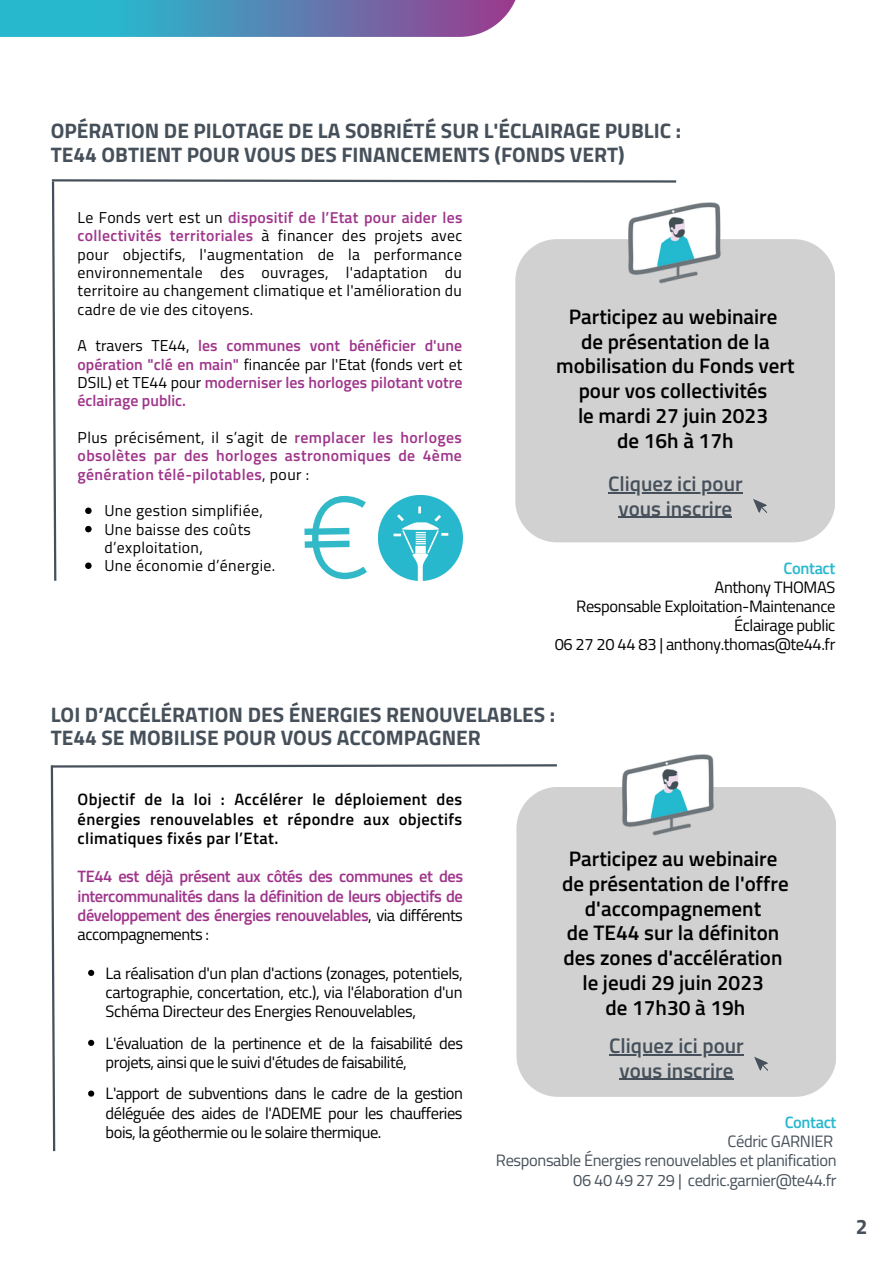
<style>
.page{position:relative;width:893px;height:1264px;background:#fff}
.page>*{position:absolute;margin:0;border:0;box-sizing:border-box;transform-origin:0 0}
.t1{font:600 21px/24.8px "Titillium Web";color:#000;text-align:center}
.t2{font:700 21px "Titillium Web";color:#46505a}
.t3{font:600 21px/24.8px "Titillium Web";color:#46505a;text-align:center}
.t4{font:16.5px/19.2px "Titillium Web";letter-spacing:-.025em;color:#000;text-align:justify}
.t5{font:600 16.5px/19.2px "Titillium Web";letter-spacing:-.03em;color:#9f358b;text-align:justify}
.t6{font:600 16.5px/19.2px "Titillium Web";letter-spacing:.025em;color:#000;text-align:justify}
.t7{font:16.5px "Titillium Web";letter-spacing:-.025em;color:#46505a}
.t8{font:600 16.5px "Titillium Web";letter-spacing:-.025em;color:#28b8ce}
.t9{font:15.75px/18.3px "Titillium Web";letter-spacing:.025em;color:#000;text-align:justify}
.t10{font:600 15.75px/18.3px "Titillium Web";letter-spacing:.01em;color:#9f358b;text-align:justify}
.s1{font-weight:600;color:#9f358b}
.s2{font-weight:400;color:#000}
</style>
<div class="page">
<div style="left:515px;top:239px;width:320px;height:303px;background:#d1d1d1;border-radius:42px"></div>
<svg style="left:753px;top:499px;width:14px;height:14px"></svg>
<img style="left:678px;top:202px;width:43px;height:78px">
<svg style="left:0;top:0;width:516px;height:37px;background:#588cb7"></svg>
<div style="left:516px;top:786px;width:320px;height:310px;background:#d1d1d1;border-radius:42px"></div>
<svg style="left:754px;top:1057px;width:14px;height:14px"></svg>
<img style="left:612px;top:754px;width:113px;height:82px">
<svg style="left:51px;top:179px;width:627px;height:402px"></svg>
<hr style="left:608px;top:492px;width:134px;height:1px;background:#46505a">
<hr style="left:618px;top:517px;width:114px;height:1px;background:#46505a">
<svg style="left:50px;top:764px;width:509px;height:388px"></svg>
<hr style="left:609px;top:1053px;width:134px;height:2px;background:#46505a">
<hr style="left:619px;top:1078px;width:47px;height:1px;background:#46505a">
<hr style="left:666px;top:1078px;width:67px;height:1px;background:#46505a">
<p class="t2" style="left:51px;top:114px;width:631px">OPÉRATION DE PILOTAGE DE LA SOBRIÉTÉ SUR L'ÉCLAIRAGE PUBLIC :</p>
<p class="t2" style="left:51px;top:138px;width:575px">TE44 OBTIENT POUR VOUS DES FINANCEMENTS (FONDS VERT)</p>
<p class="t9" style="left:78px;top:208px;width:386px">Le Fonds vert est un <span class="s1">dispositif de l’Etat pour aider les collectivités territoriales</span> à financer des projets avec pour objectifs, l'augmentation de la performance environnementale des ouvrages, l'adaptation du territoire au changement climatique et l'amélioration du cadre de vie des citoyens.</p>
<p class="t10" style="left:78px;top:336px;width:386px"><span class="s2">A travers TE44,</span> les communes vont bénéficier d'une opération "clé en main" <span class="s2">financée par l'Etat (fonds vert et DSIL) et TE44 pour</span> moderniser les horloges pilotant votre éclairage public.</p>
<p class="t10" style="left:78px;top:428px;width:386px"><span class="s2">Plus précisément, il s’agit de</span> remplacer les horloges obsolètes par des horloges astronomiques de 4ème génération télé-pilotables<span class="s2">, pour :</span></p>
<p class="t9" style="left:104px;top:501px;width:160px">Une gestion simplifiée,</p>
<p class="t9" style="left:104px;top:519px;width:148px">Une baisse des coûts</p>
<p class="t9" style="left:104px;top:556px;width:172px">Une économie d’énergie.</p>
<p class="t9" style="left:104px;top:538px;width:100px">d’exploitation,</p>
<p class="t1" style="left:568px;top:304px;width:210px">Participez au webinaire</p>
<p class="t1" style="left:556px;top:328px;width:240px">de présentation de la mobilisation du Fonds vert pour vos collectivités</p>
<p class="t1" style="left:578px;top:402px;width:192px">le mardi 27 juin 2023</p>
<p class="t1" style="left:617px;top:427px;width:118px">de 16h à 17h</p>
<p class="t3" style="left:608px;top:471px;width:136px">Cliquez ici pour vous inscrire</p>
<p class="t8" style="left:783px;top:555px;width:53px">Contact</p>
<p class="t4" style="left:714px;top:577px;width:122px">Anthony THOMAS</p>
<p class="t4" style="left:576px;top:596px;width:261px;text-align:right">Responsable Exploitation-Maintenance<br>Éclairage public</p>
<p class="t4" style="left:554px;top:634px;width:282px">06 27 20 44 83 | anthony.thomas@te44.fr</p>
<p class="t2" style="left:51px;top:697px;width:506px">LOI D’ACCÉLÉRATION DES ÉNERGIES RENOUVELABLES :</p>
<p class="t2" style="left:51px;top:721px;width:431px">TE44 SE MOBILISE POUR VOUS ACCOMPAGNER</p>
<p class="t6" style="left:78px;top:789px;width:386px">Objectif de la loi : Accélérer le déploiement des énergies renouvelables et répondre aux objectifs climatiques fixés par l’Etat.</p>
<p class="t5" style="left:78px;top:866px;width:387px">TE44 est déjà présent aux côtés des communes et des intercommunalités dans la définition de leurs objectifs de développement des énergies renouvelables<span class="s2">, via différents accompagnements :</span></p>
<p class="t4" style="left:106px;top:962px;width:359px">La réalisation d'un plan d'actions (zonages, potentiels, cartographie, concertation, etc.), via l'élaboration d'un Schéma Directeur des Energies Renouvelables,</p>
<p class="t4" style="left:106px;top:1032px;width:359px">L'évaluation de la pertinence et de la faisabilité des projets, ainsi que le suivi d'études de faisabilité,</p>
<p class="t4" style="left:106px;top:1083px;width:359px">L'apport de subventions dans le cadre de la gestion déléguée des aides de l'ADEME pour les chaufferies bois, la géothermie ou le solaire thermique.</p>
<p class="t1" style="left:568px;top:846px;width:210px">Participez au webinaire</p>
<p class="t1" style="left:562px;top:870px;width:228px">de présentation de l'offre d'accompagnement</p>
<p class="t1" style="left:567px;top:920px;width:214px">de TE44 sur la définiton</p>
<p class="t1" style="left:563px;top:944px;width:220px">des zones d'accélération</p>
<p class="t1" style="left:582px;top:969px;width:183px">le jeudi 29 juin 2023</p>
<p class="t1" style="left:605px;top:994px;width:141px">de 17h30 à 19h</p>
<p class="t3" style="left:609px;top:1032px;width:136px">Cliquez ici pour vous inscrire</p>
<p class="t8" style="left:784px;top:1109px;width:53px">Contact</p>
<p class="t7" style="left:727px;top:1128px;width:107px">Cédric GARNIER</p>
<p class="t7" style="left:496px;top:1147px;width:342px">Responsable Énergies renouvelables et planification</p>
<p class="t7" style="left:573px;top:1166px;width:265px">06 40 49 27 29 | cedric.garnier@te44.fr</p>
<p class="t2" style="left:855px;top:1210px;width:13px">2</p>
</div>
